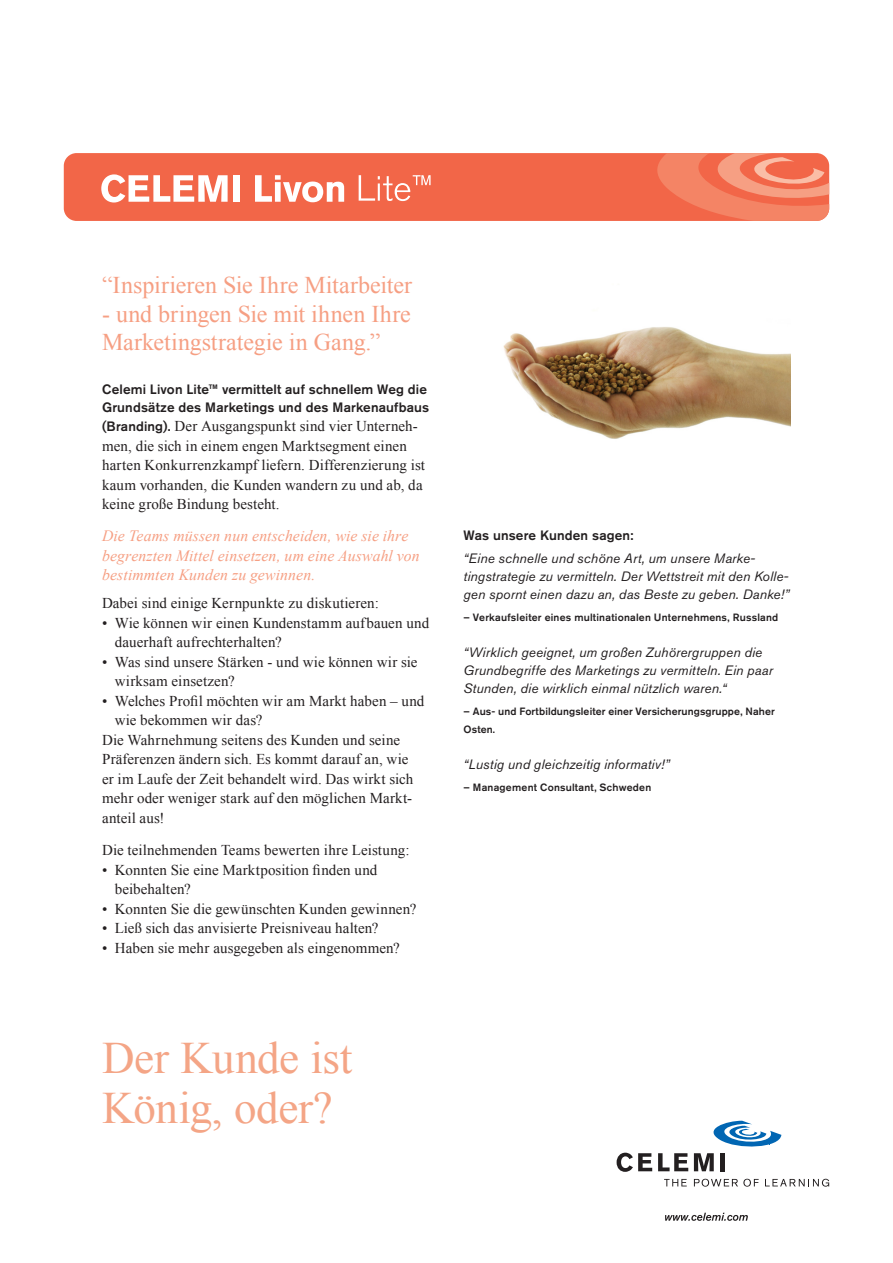
<style>
.page{position:relative;width:893px;height:1263px;background:#fff}
.page>*{position:absolute;margin:0;border:0;box-sizing:border-box;transform-origin:0 0}
.Effect_text_DB{font:45px/49.5px "Times New Roman";letter-spacing:-.01em;color:#f4a586}
.Intro_O{font:24px/28.5px "Times New Roman";color:#f69f83}
.Cit_Tim_It_10_DB{font:italic 15.75px/19.5px "Times New Roman";letter-spacing:.005em;color:#f69f83}
.Body_10{font:15px/19.5px "Times New Roman";letter-spacing:.01em;color:#231f20}
.List_10{font:15px/19.5px "Times New Roman";letter-spacing:.005em;color:#231f20}
.Akz_It_12{font:italic 13.5px/18px "Akzidenz Grotesk Pro";letter-spacing:.01em;color:#231f20}
.Body_10-2{font:500 13.5px/18px "Akzidenz Grotesk Pro";letter-spacing:.01em;color:#231f20}
.Head_Akz_B_12{font:500 13.5px "Akzidenz Grotesk Pro";letter-spacing:.01em;color:#231f20}
.Akz_B_7{font:500 10.5px/18px "Akzidenz Grotesk Pro";letter-spacing:.015em;color:#231f20}
.s1{font-family:"Akzidenz Grotesk Pro";font-weight:500;font-size:13.5px}
</style>
<div class="page">
<div style="left:64px;top:153px;width:765px;height:68px;background:#f26648;border-radius:13px"></div>
<svg style="left:652px;top:153px;width:177px;height:68px"></svg>
<svg style="left:101px;top:174px;width:127px;height:28px"></svg>
<div style="left:233px;top:175px;width:7px;height:27px;background:#fff"></div>
<svg style="left:255px;top:175px;width:89px;height:27px"></svg>
<svg style="left:359px;top:175px;width:72px;height:26px"></svg>
<img style="left:503px;top:327px;width:288px;height:112px">
<svg style="left:664px;top:1179px;width:23px;height:7px"></svg>
<svg style="left:694px;top:1179px;width:65px;height:7px"></svg>
<svg style="left:765px;top:1179px;width:64px;height:7px"></svg>
<svg style="left:617px;top:1153px;width:35px;height:19px"></svg>
<svg style="left:658px;top:1153px;width:30px;height:18px"></svg>
<svg style="left:694px;top:1121px;width:87px;height:50px"></svg>
<div style="left:720px;top:1153px;width:5px;height:18px;background:#231f20"></div>
<svg style="left:665px;top:1213px;width:83px;height:8px"></svg>
<p class="Intro_O" style="left:102px;top:270px;width:312px">“Inspirieren Sie Ihre Mitarbeiter</p>
<p class="Intro_O" style="left:102px;top:299px;width:310px">- und bringen Sie mit ihnen Ihre<br>Marketingstrategie in Gang.”</p>
<p class="Body_10-2" style="left:102px;top:380px;width:329px">Celemi Livon Lite™ vermittelt auf schnellem Weg die<br>Grundsätze des Marketings und des Markenaufbaus</p>
<p class="Body_10" style="left:102px;top:416px;width:324px"><span class="s1">(Branding).</span> Der Ausgangspunkt sind vier Unterneh&shy;men, die sich in einem engen Marktsegment einen harten Konkurrenzkampf liefern. Differenzierung ist kaum vorhanden, die Kunden wandern zu und ab, da keine große Bindung besteht.</p>
<p class="Cit_Tim_It_10_DB" style="left:102px;top:526px;width:319px">Die Teams müssen nun entscheiden, wie sie ihre begrenzten Mittel einsetzen, um eine Auswahl von bestimmten Kunden zu gewinnen.</p>
<p class="Body_10" style="left:102px;top:593px;width:278px">Dabei sind einige Kernpunkte zu diskutieren:</p>
<p class="List_10" style="left:115px;top:613px;width:316px;text-indent:-13px">• Wie können wir einen Kundenstamm aufbauen und dauerhaft aufrechterhalten?</p>
<p class="List_10" style="left:115px;top:652px;width:304px;text-indent:-13px">• Was sind unsere Stärken - und wie können wir sie wirksam einsetzen?</p>
<p class="List_10" style="left:115px;top:691px;width:311px;text-indent:-13px">• Welches Profil möchten wir am Markt haben – und wie bekommen wir das?</p>
<p class="Body_10" style="left:102px;top:730px;width:313px">Die Wahrnehmung seitens des Kunden und seine Präferenzen ändern sich. Es kommt darauf an, wie er im Laufe der Zeit behandelt wird. Das wirkt sich mehr oder weniger stark auf den möglichen Markt&shy;anteil aus!</p>
<p class="Body_10" style="left:102px;top:840px;width:309px">Die teilnehmenden Teams bewerten ihre Leistung:</p>
<p class="List_10" style="left:115px;top:860px;width:264px;text-indent:-13px">• Konnten Sie eine Marktposition finden und beibehalten?</p>
<p class="List_10" style="left:102px;top:899px;width:316px">• Konnten Sie die gewünschten Kunden gewinnen?</p>
<p class="List_10" style="left:102px;top:918px;width:278px">• Ließ sich das anvisierte Preisniveau halten?</p>
<p class="List_10" style="left:102px;top:938px;width:299px">• Haben sie mehr ausgegeben als eingenommen?</p>
<p class="Head_Akz_B_12" style="left:463px;top:527px;width:172px">Was unsere Kunden sagen:</p>
<p class="Akz_It_12" style="left:463px;top:549px;width:327px">“Eine schnelle und schöne Art, um unsere Marke&shy;tingstrategie zu vermitteln. Der Wettstreit mit den Kolle&shy;gen spornt einen dazu an, das Beste zu geben. Danke!”</p>
<p class="Akz_B_7" style="left:463px;top:608px;width:316px">– Verkaufsleiter eines multinationalen Unternehmens, Russland</p>
<p class="Akz_It_12" style="left:463px;top:643px;width:311px">“Wirklich geeignet, um großen Zuhörergruppen die<br>Grundbegriffe des Marketings zu vermitteln. Ein paar<br>Stunden, die wirklich einmal nützlich waren.“</p>
<p class="Akz_B_7" style="left:463px;top:702px;width:313px">– Aus- und Fortbildungsleiter einer Versicherungsgruppe, Naher<br>Osten.</p>
<p class="Akz_It_12" style="left:463px;top:755px;width:208px">“Lustig und gleichzeitig informativ!”</p>
<p class="Akz_B_7" style="left:463px;top:778px;width:189px">– Management Consultant, Schweden</p>
<p class="Effect_text_DB" style="left:102px;top:1032px;width:252px">Der Kunde ist<br>König, oder?</p>
</div>
